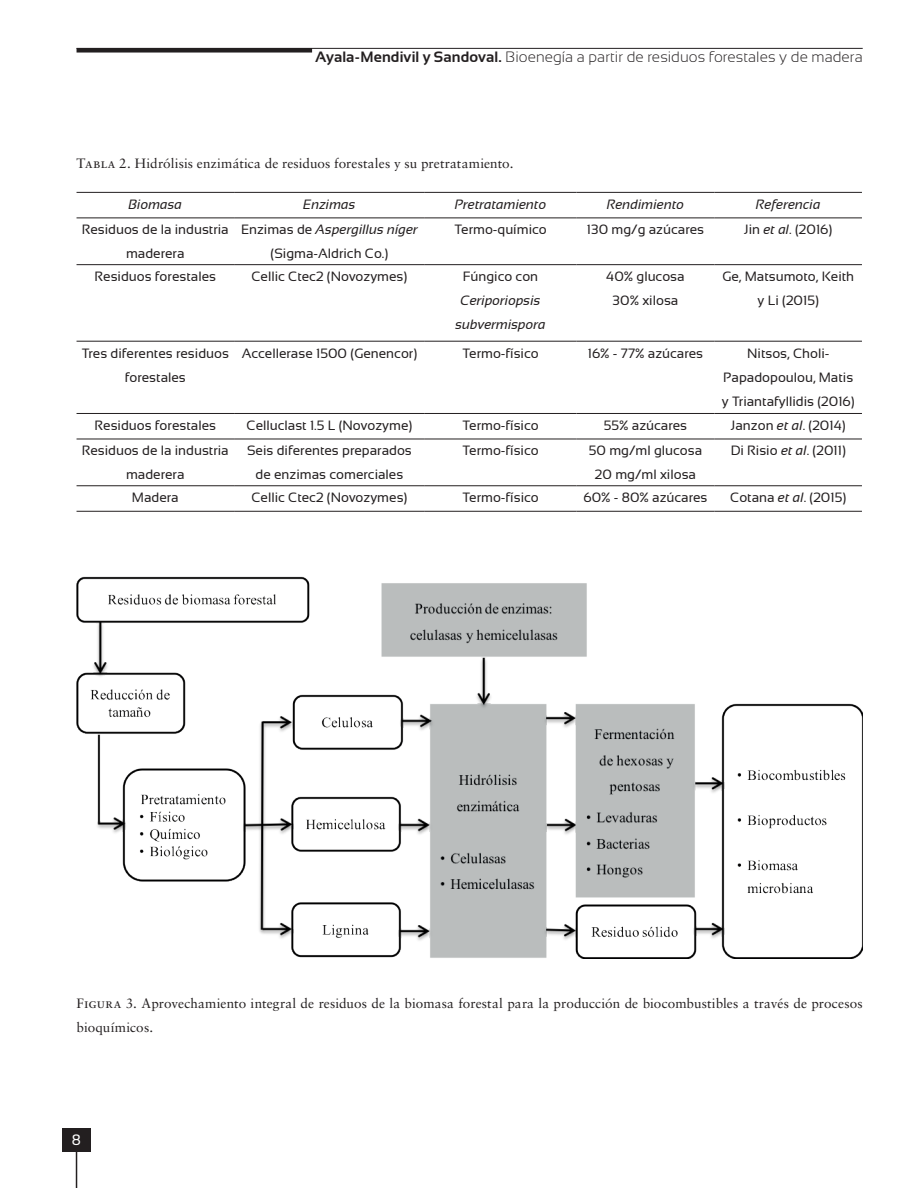
<style>
.page{position:relative;width:918px;height:1188px;background:#fff}
.page>*{position:absolute;margin:0;border:0;box-sizing:border-box;transform-origin:0 0}
.t1{font:300 15px "Sansation";letter-spacing:.005em;color:#231f20}
.t2{font:15px "Sansation";color:#fff}
.t3{font:13.5px/24px "Sansation";color:#231f20;text-align:center}
.t4{font:13.5px/24px "Sabon LT Std";letter-spacing:.005em;color:#231f20}
.t5{font:italic 13.5px/24px "Sansation";color:#231f20;text-align:center}
.s1{font-weight:700}
.s2{font-style:italic}
</style>
<div class="page">
<div style="left:63px;top:1128px;width:28px;height:24px;background:#231f20"></div>
<hr style="left:76px;top:1151px;width:1px;height:37px;background:#231f20">
<div style="left:77px;top:48px;width:235px;height:5px;background:#231f20"></div>
<hr style="left:77px;top:48px;width:786px;height:1px;background:#231f20">
<hr style="left:77px;top:511px;width:157px;height:1px;background:#231f20">
<hr style="left:234px;top:511px;width:191px;height:1px;background:#231f20">
<hr style="left:425px;top:511px;width:151px;height:1px;background:#231f20">
<hr style="left:576px;top:511px;width:139px;height:1px;background:#231f20">
<hr style="left:715px;top:511px;width:147px;height:1px;background:#231f20">
<hr style="left:77px;top:192px;width:157px;height:1px;background:#231f20">
<hr style="left:234px;top:192px;width:191px;height:1px;background:#231f20">
<hr style="left:425px;top:192px;width:151px;height:1px;background:#231f20">
<hr style="left:576px;top:192px;width:139px;height:1px;background:#231f20">
<hr style="left:715px;top:192px;width:147px;height:1px;background:#231f20">
<hr style="left:77px;top:218px;width:157px;height:1px;background:#231f20">
<hr style="left:234px;top:218px;width:191px;height:1px;background:#231f20">
<hr style="left:425px;top:218px;width:151px;height:1px;background:#231f20">
<hr style="left:576px;top:218px;width:139px;height:1px;background:#231f20">
<hr style="left:715px;top:218px;width:147px;height:1px;background:#231f20">
<hr style="left:77px;top:264px;width:157px;height:1px;background:#231f20">
<hr style="left:234px;top:264px;width:191px;height:1px;background:#231f20">
<hr style="left:425px;top:264px;width:151px;height:1px;background:#231f20">
<hr style="left:576px;top:264px;width:139px;height:1px;background:#231f20">
<hr style="left:715px;top:264px;width:147px;height:1px;background:#231f20">
<hr style="left:77px;top:341px;width:157px;height:1px;background:#231f20">
<hr style="left:234px;top:341px;width:191px;height:1px;background:#231f20">
<hr style="left:425px;top:341px;width:151px;height:1px;background:#231f20">
<hr style="left:576px;top:341px;width:139px;height:1px;background:#231f20">
<hr style="left:715px;top:341px;width:147px;height:1px;background:#231f20">
<hr style="left:77px;top:413px;width:157px;height:1px;background:#231f20">
<hr style="left:234px;top:413px;width:191px;height:1px;background:#231f20">
<hr style="left:425px;top:413px;width:151px;height:1px;background:#231f20">
<hr style="left:576px;top:413px;width:139px;height:1px;background:#231f20">
<hr style="left:715px;top:413px;width:147px;height:1px;background:#231f20">
<hr style="left:77px;top:439px;width:157px;height:1px;background:#231f20">
<hr style="left:234px;top:439px;width:191px;height:1px;background:#231f20">
<hr style="left:425px;top:439px;width:151px;height:1px;background:#231f20">
<hr style="left:576px;top:439px;width:139px;height:1px;background:#231f20">
<hr style="left:715px;top:439px;width:147px;height:1px;background:#231f20">
<hr style="left:77px;top:486px;width:157px;height:1px;background:#231f20">
<hr style="left:234px;top:486px;width:191px;height:1px;background:#231f20">
<hr style="left:425px;top:486px;width:151px;height:1px;background:#231f20">
<hr style="left:576px;top:486px;width:139px;height:1px;background:#231f20">
<hr style="left:715px;top:486px;width:147px;height:1px;background:#231f20">
<img style="left:77px;top:576px;width:786px;height:382px">
<p class="t1" style="left:315px;top:48px;width:549px"><span class="s1">Ayala-Mendivil y Sandoval.</span> Bioenegía a partir de residuos forestales y de madera</p>
<p class="t4" style="left:77px;top:151px;width:438px">Tabla 2. Hidrólisis enzimática de residuos forestales y su pretratamiento.</p>
<p class="t5" style="left:129px;top:192px;width:55px">Biomasa</p>
<p class="t5" style="left:303px;top:192px;width:54px">Enzimas</p>
<p class="t5" style="left:455px;top:192px;width:93px">Pretratamiento</p>
<p class="t5" style="left:607px;top:192px;width:79px">Rendimiento</p>
<p class="t5" style="left:756px;top:192px;width:66px">Referencia</p>
<p class="t3" style="left:82px;top:218px;width:148px">Residuos de la industria maderera</p>
<p class="t3" style="left:241px;top:218px;width:178px">Enzimas de <span class="s2">Aspergillus níger </span>(Sigma-Aldrich Co.)</p>
<p class="t3" style="left:454px;top:218px;width:94px">Termo-químico</p>
<p class="t3" style="left:587px;top:218px;width:119px">130 mg/g azúcares</p>
<p class="t3" style="left:744px;top:218px;width:90px">Jin <span class="s2">et al</span>. (2016)</p>
<p class="t3" style="left:95px;top:264px;width:123px">Residuos forestales</p>
<p class="t3" style="left:252px;top:264px;width:157px">Cellic Ctec2 (Novozymes)</p>
<p class="t3" style="left:463px;top:264px;width:77px">Fúngico con</p>
<p class="t5" style="left:456px;top:288px;width:92px">Ceriporiopsis subvermispora</p>
<p class="t3" style="left:606px;top:264px;width:80px">40% glucosa<br>30% xilosa</p>
<p class="t3" style="left:722px;top:264px;width:133px">Ge, Matsumoto, Keith y Li (2015)</p>
<p class="t3" style="left:82px;top:341px;width:149px">Tres diferentes residuos forestales</p>
<p class="t3" style="left:242px;top:341px;width:177px">Accellerase 1500 (Genencor)</p>
<p class="t3" style="left:462px;top:341px;width:78px">Termo-físico</p>
<p class="t3" style="left:588px;top:341px;width:117px">16% - 77% azúcares</p>
<p class="t3" style="left:722px;top:341px;width:134px">Nitsos, Choli-<br>Papadopoulou, Matis y Triantafyllidis (2016)</p>
<p class="t3" style="left:95px;top:413px;width:123px">Residuos forestales</p>
<p class="t3" style="left:247px;top:413px;width:167px">Celluclast 1.5 L (Novozyme)</p>
<p class="t3" style="left:462px;top:413px;width:78px">Termo-físico</p>
<p class="t3" style="left:604px;top:413px;width:85px">55% azúcares</p>
<p class="t3" style="left:731px;top:413px;width:116px">Janzon <span class="s2">et al</span>. (2014)</p>
<p class="t3" style="left:82px;top:439px;width:148px">Residuos de la industria maderera</p>
<p class="t3" style="left:247px;top:439px;width:166px">Seis diferentes preparados de enzimas comerciales</p>
<p class="t3" style="left:462px;top:439px;width:78px">Termo-físico</p>
<p class="t3" style="left:589px;top:439px;width:115px">50 mg/ml glucosa<br>20 mg/ml xilosa</p>
<p class="t3" style="left:731px;top:439px;width:117px">Di Risio <span class="s2">et al</span>. (2011)</p>
<p class="t3" style="left:132px;top:486px;width:48px">Madera</p>
<p class="t3" style="left:252px;top:486px;width:157px">Cellic Ctec2 (Novozymes)</p>
<p class="t3" style="left:462px;top:486px;width:78px">Termo-físico</p>
<p class="t3" style="left:583px;top:486px;width:126px">60% - 80% azúcares</p>
<p class="t3" style="left:730px;top:486px;width:118px">Cotana <span class="s2">et al</span>. (2015)</p>
<p class="t4" style="left:77px;top:991px;width:788px">Figura 3. Aprovechamiento integral de residuos de la biomasa forestal para la producción de biocombustibles a través de procesos bioquímicos.</p>
<p class="t2" style="left:72px;top:1131px;width:11px">8</p>
</div>
